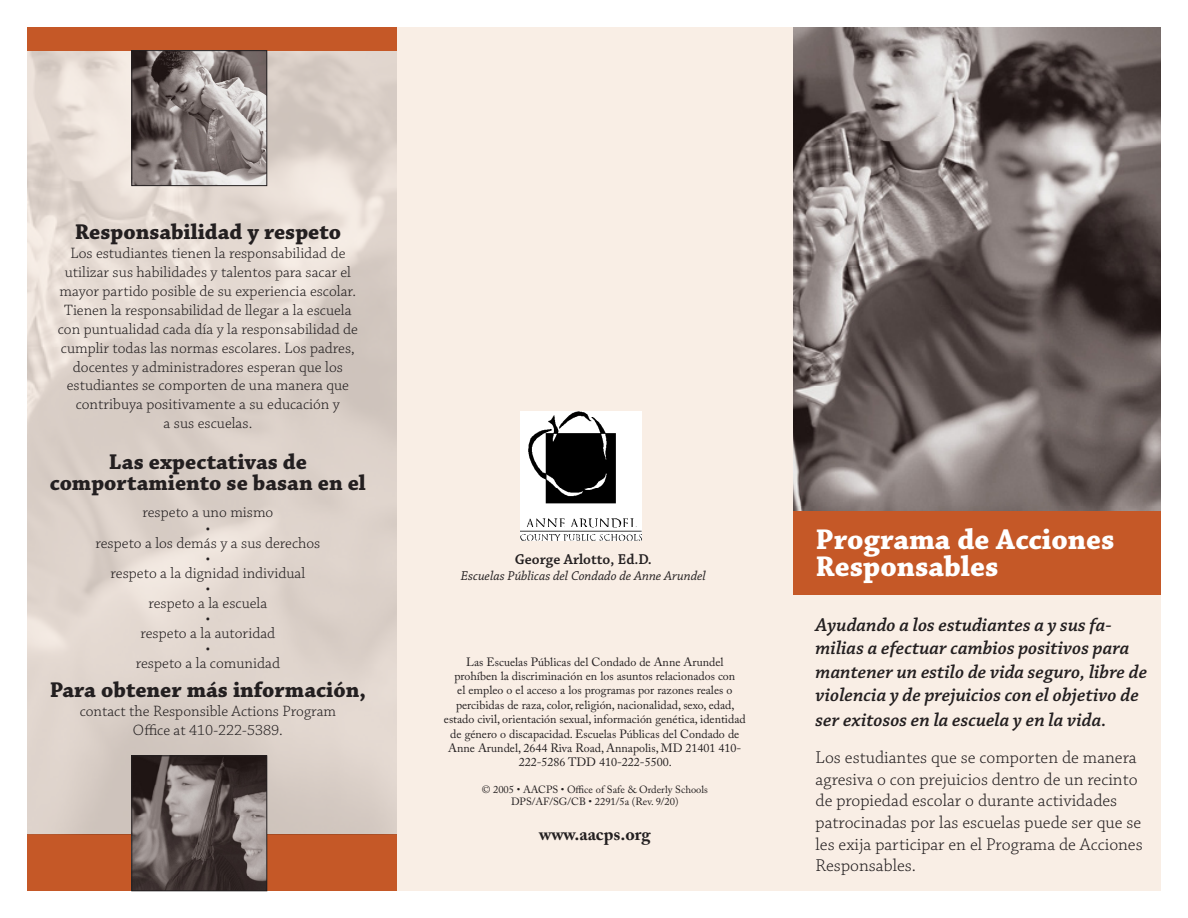
<style>
.page{position:relative;width:1188px;height:918px;background:#fff}
.page>*{position:absolute;margin:0;border:0;box-sizing:border-box;transform-origin:0 0}
.t1{font:700 30px/27px "Chaparral Pro";color:#fff}
.t2{font:700 22.5px/21px "Chaparral Pro";color:#231f20;text-align:center}
.t3{font:italic 600 19.5px/23.4px "Chaparral Pro";color:#231f20}
.t4{font:300 18px/21.6px "Chaparral Pro";color:#231f20}
.t5{font:700 18px "Adobe Caslon Pro";color:#231f20}
.t6{font:300 15.75px/18.9px "Chaparral Pro";color:#231f20;text-align:center}
.t7{font:600 15px "Chaparral Pro";color:#231f20}
.t8{font:italic 13.5px "Chaparral Pro";color:#231f20}
.t9{font:12px/14.4px "Adobe Caslon Pro";color:#231f20;text-align:center}
.t10{font:10.5px/12.6px "Adobe Caslon Pro";color:#231f20;text-align:center}
</style>
<div class="page">
<div style="left:27px;top:27px;width:1134px;height:864px;background:#f9eee5"></div>
<img style="left:520px;top:411px;width:122px;height:130px">
<img style="left:794px;top:27px;width:367px;height:484px">
<div style="left:27px;top:834px;width:370px;height:57px;background:#c55827"></div>
<div style="left:793px;top:511px;width:368px;height:83px;background:#c55827"></div>
<img style="left:27px;top:50px;width:370px;height:784px">
<div style="left:27px;top:27px;width:370px;height:23px;background:#c55827"></div>
<img style="left:134px;top:758px;width:131px;height:131px">
<div style="left:132px;top:756px;width:135px;height:135px;border:1px solid #231f20"></div>
<img style="left:134px;top:52px;width:131px;height:132px">
<div style="left:132px;top:50px;width:135px;height:136px;border:1px solid #231f20"></div>
<p class="t2" style="left:75px;top:222px;width:268px">Responsabilidad y respeto</p>
<p class="t6" style="left:58px;top:244px;width:302px">Los estudiantes tienen la responsabilidad de utilizar sus habilidades y talentos para sacar el mayor partido posible de su experiencia escolar.<br>Tienen la responsabilidad de llegar a la escuela con puntualidad cada día y la responsabilidad de cumplir todas las normas escolares. Los padres, docentes y administradores esperan que los estudiantes se comporten de una manera que contribuya positivamente a su educación y<br>a sus escuelas.</p>
<p class="t2" style="left:50px;top:452px;width:318px">Las expectativas de comportamiento se basan en el</p>
<p class="t6" style="left:142px;top:504px;width:132px">respeto a uno mismo</p>
<p class="t6" style="left:206px;top:519px;width:6px">•</p>
<p class="t6" style="left:95px;top:534px;width:226px">respeto a los demás y a sus derechos</p>
<p class="t6" style="left:206px;top:549px;width:6px">•</p>
<p class="t6" style="left:111px;top:564px;width:196px">respeto a la dignidad individual</p>
<p class="t6" style="left:206px;top:579px;width:6px">•</p>
<p class="t6" style="left:148px;top:594px;width:120px">respeto a la escuela</p>
<p class="t6" style="left:206px;top:609px;width:6px">•</p>
<p class="t6" style="left:141px;top:624px;width:136px">respeto a la autoridad</p>
<p class="t6" style="left:206px;top:639px;width:6px">•</p>
<p class="t6" style="left:136px;top:654px;width:146px">respeto a la comunidad</p>
<p class="t2" style="left:50px;top:680px;width:318px">Para obtener más información,</p>
<p class="t6" style="left:80px;top:702px;width:258px">contact the Responsible Actions Program<br>Office at 410-222-5389.</p>
<p class="t7" style="left:515px;top:551px;width:139px">George Arlotto, Ed.D.</p>
<p class="t8" style="left:461px;top:569px;width:247px">Escuelas Públicas del Condado de Anne Arundel</p>
<p class="t9" style="left:444px;top:654px;width:303px">Las Escuelas Públicas del Condado de Anne Arundel prohíben la discriminación en los asuntos relacionados con<br>el empleo o el acceso a los programas por razones reales o percibidas de raza, color, religión, nacionalidad, sexo, edad, estado civil, orientación sexual, información genética, identidad de género o discapacidad. Escuelas Públicas del Condado de Anne Arundel, 2644 Riva Road, Annapolis, MD 21401 410- 222-5286 TDD 410-222-5500.</p>
<p class="t10" style="left:482px;top:783px;width:228px">© 2005 • AACPS • Office of Safe &amp; Orderly Schools<br>DPS/AF/SG/CB • 2291/5a (Rev. 9/20)</p>
<p class="t5" style="left:539px;top:823px;width:113px">www.aacps.org</p>
<p class="t1" style="left:816px;top:526px;width:300px">Programa de Acciones<br>Responsables</p>
<p class="t3" style="left:816px;top:614px;width:333px">Ayudando a los estudiantes a y sus fa&shy;milias a efectuar cambios positivos para mantener un estilo de vida seguro, libre de violencia y de prejuicios con el objetivo de</p>
<p class="t3" style="left:816px;top:709px;width:292px">ser exitosos en la escuela y en la vida.</p>
<p class="t4" style="left:816px;top:747px;width:329px">Los estudiantes que se comporten de manera agresiva o con prejuicios dentro de un recinto de propiedad escolar o durante actividades patrocinadas por las escuelas puede ser que se les exija participar en el Programa de Acciones Responsables.</p>
</div>
